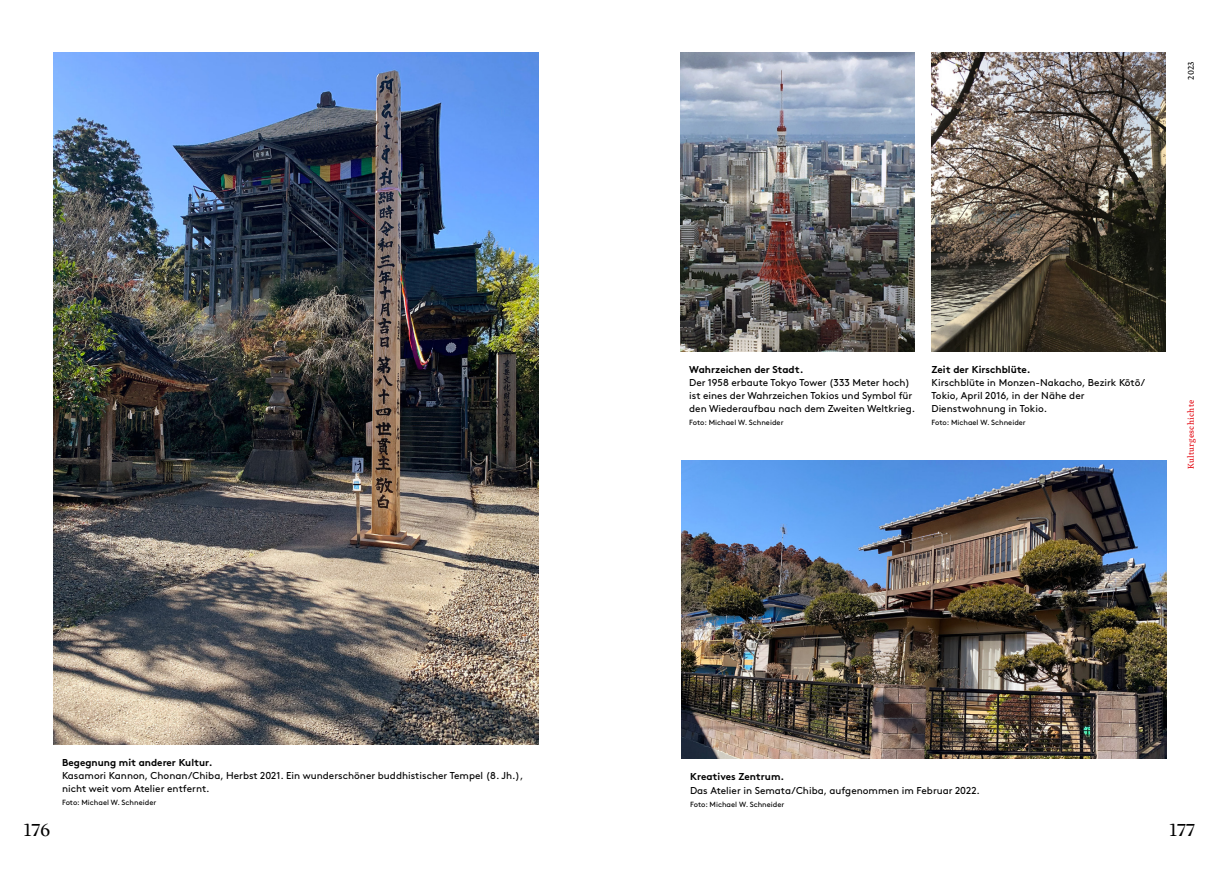
<style>
.page{position:relative;width:1219px;height:869px;background:#fff}
.page>*{position:absolute;margin:0;border:0;box-sizing:border-box;transform-origin:0 0}
.t1{font:20px "Inka B Title";color:#000}
.t2{font:10px/13.1px "Brown Pro";color:#000}
.t3{font:700 10px "Brown Pro";color:#000}
.t4{font:8.75px "Inka A Small";letter-spacing:.03em;color:#e3000b}
.t5{font:8.75px "Inka A Small";color:#000}
.t6{font:7.5px "Brown Pro";color:#000}
</style>
<div class="page">
<img style="left:680px;top:52px;width:235px;height:299px">
<img style="left:681px;top:460px;width:486px;height:298px">
<img style="left:53px;top:52px;width:486px;height:691px">
<img style="left:931px;top:52px;width:235px;height:299px">
<p class="t3" style="left:62px;top:754px;width:152px">Begegnung mit anderer Kultur.</p>
<p class="t2" style="left:62px;top:767px;width:463px">Kasamori Kannon, Chonan/Chiba, Herbst 2021. Ein wunderschöner buddhistischer Tempel (8. Jh.), nicht weit vom Atelier entfernt.</p>
<p class="t6" style="left:62px;top:796px;width:96px">Foto: Michael W. Schneider</p>
<p class="t5" style="left:1186px;top:80px;width:20px;rotate:-90deg">2023</p>
<p class="t3" style="left:689px;top:361px;width:116px">Wahrzeichen der Stadt.</p>
<p class="t2" style="left:689px;top:375px;width:227px">Der 1958 erbaute Tokyo Tower (333 Meter hoch) ist eines der Wahrzeichen Tokios und Symbol für den Wiederaufbau nach dem Zweiten Weltkrieg.</p>
<p class="t6" style="left:689px;top:417px;width:96px">Foto: Michael W. Schneider</p>
<p class="t3" style="left:931px;top:361px;width:101px">Zeit der Kirschblüte.</p>
<p class="t2" style="left:931px;top:375px;width:215px">Kirschblüte in Monzen-Nakacho, Bezirk Kōtō/<br>Tokio, April 2016, in der Nähe der<br>Dienstwohnung in Tokio.</p>
<p class="t6" style="left:931px;top:417px;width:96px">Foto: Michael W. Schneider</p>
<p class="t4" style="left:1186px;top:469px;width:71px;rotate:-90deg">Kulturgeschichte</p>
<p class="t3" style="left:690px;top:768px;width:96px">Kreatives Zentrum.</p>
<p class="t2" style="left:690px;top:782px;width:291px">Das Atelier in Semata/Chiba, aufgenommen im Februar 2022.</p>
<p class="t6" style="left:690px;top:798px;width:96px">Foto: Michael W. Schneider</p>
<h1 class="t1" style="left:24px;top:818px;width:28px">176</h1>
<h1 class="t1" style="left:1169px;top:818px;width:27px">177</h1>
</div>
